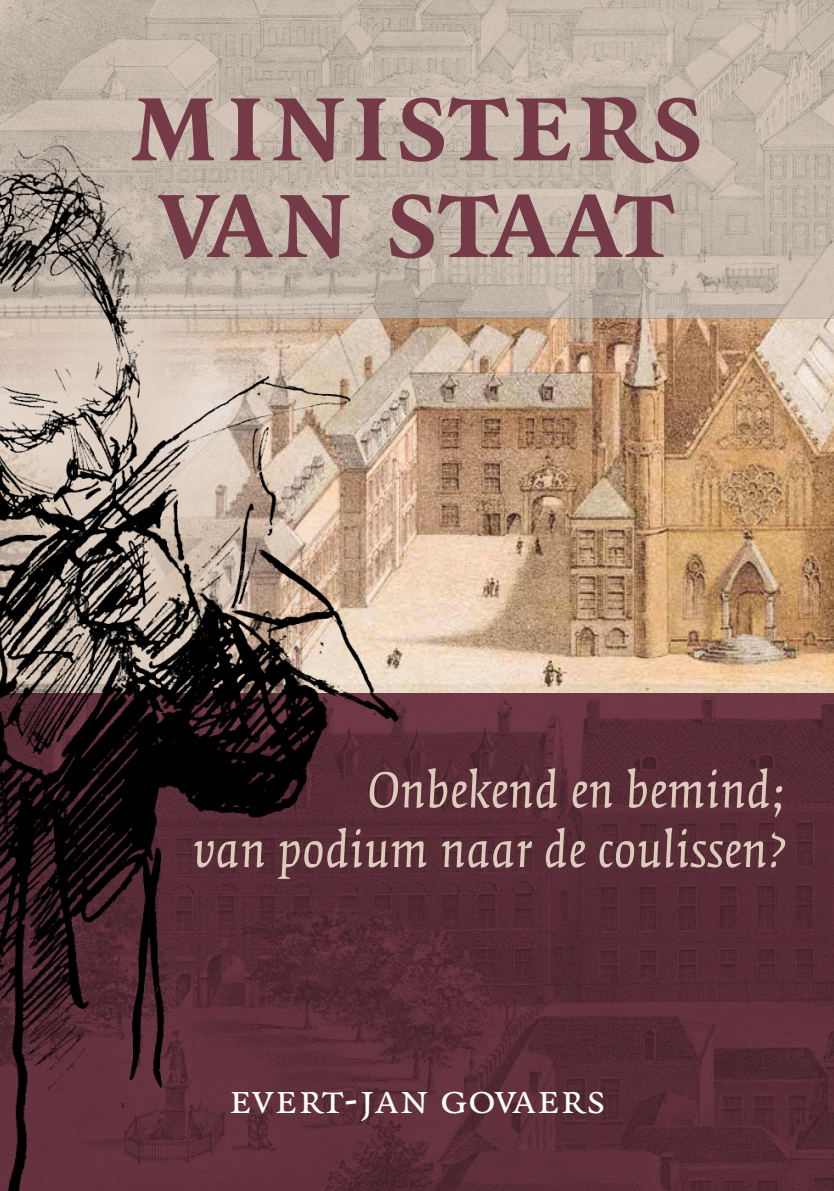
<style>
.page{position:relative;width:834px;height:1191px;background:#fff}
.page>*{position:absolute;margin:0;border:0;box-sizing:border-box;transform-origin:0 0}
.t1{font:700 124.25px/96.6px "Quadraat Sc Offc";letter-spacing:.02em;color:#743a48}
.t2{font:italic 55.3px "Quadraat OT";color:#ddccbc}
.t3{font:42px "Quadraat Sc Offc";letter-spacing:.02em;color:#fff}
</style>
<div class="page">
<img style="left:525px;top:319px;width:308px;height:366px">
<img style="left:525px;top:685px;width:308px;height:506px">
<img style="left:0;top:0;width:833px;height:319px">
<img style="left:0;top:4px;width:525px;height:1187px">
<h1 class="t1" style="left:127px;top:75px;width:577px">ministers van staat</h1>
<p class="t2" style="left:368px;top:760px;width:419px">Onbekend en bemind;</p>
<p class="t2" style="left:192px;top:820px;width:595px">van podium naar de coulissen?</p>
<p class="t3" style="left:228px;top:1078px;width:378px">evert-jan govaers</p>
</div>
